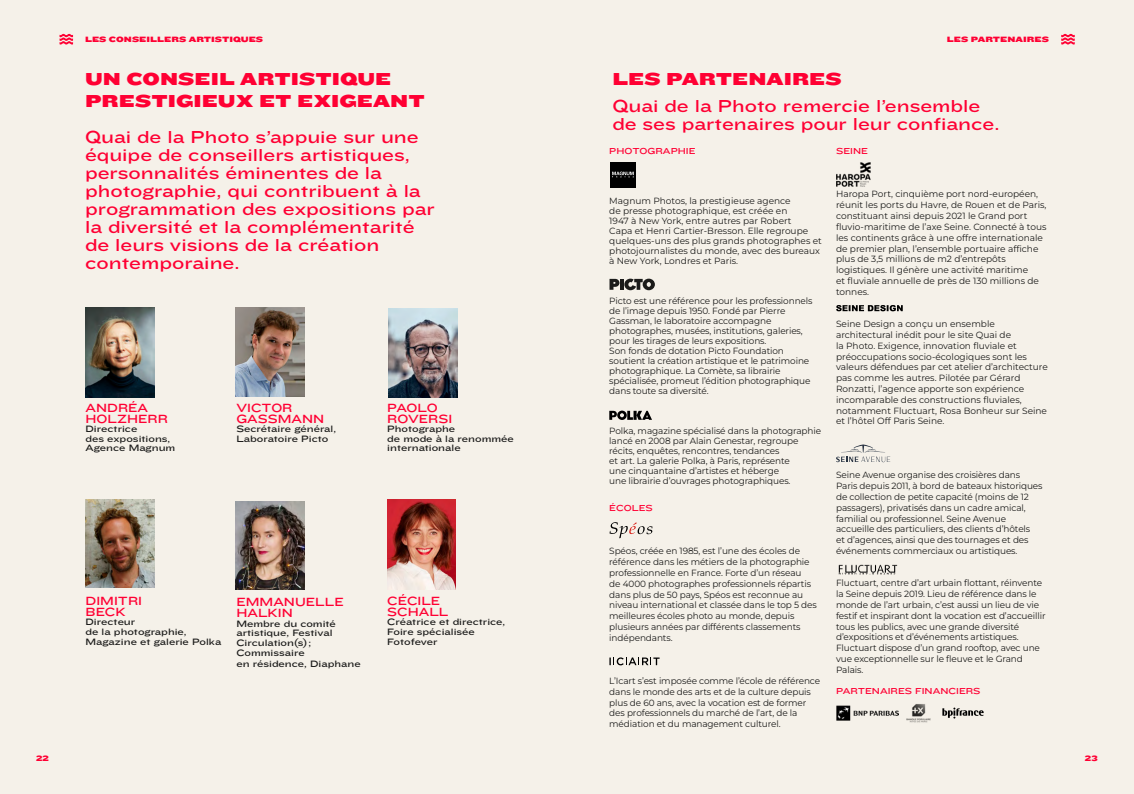
<style>
.page{position:relative;width:1134px;height:794px;background:#fff}
.page>*{position:absolute;margin:0;border:0;box-sizing:border-box;transform-origin:0 0}
.t1{font:18px/18px "Knockout HTF34 Junior Sumo";color:#f03}
.t2{font:18px/21.6px "Knockout HTF74 Full Sumo";color:#f03}
.t3{font:12.3px/11px "Knockout HTF34 Junior Sumo";color:#f03}
.t4{font:9.6px/9.6px "Knockout HTF34 Junior Sumo";color:#1b1b1a}
.t5{font:9px/10.8px "Montserrat";letter-spacing:-.01em;color:#1b1b1a}
.t6{font:9px "Knockout HTF34 Junior Sumo";color:#f03}
.t7{font:8px "Knockout HTF74 Full Sumo";color:#f03}
</style>
<div class="page">
<div style="left:0;top:0;width:567px;height:794px;background:#f5f1e9"></div>
<div style="left:567px;top:0;width:567px;height:794px;background:#f5f1e9"></div>
<img style="left:85px;top:308px;width:69px;height:89px">
<img style="left:387px;top:499px;width:69px;height:91px">
<img style="left:86px;top:499px;width:69px;height:89px">
<img style="left:236px;top:501px;width:69px;height:88px">
<img style="left:236px;top:308px;width:69px;height:88px">
<img style="left:388px;top:308px;width:69px;height:89px">
<svg style="left:609px;top:410px;width:43px;height:10px"></svg>
<div style="left:610px;top:162px;width:25px;height:26px;background:#000"></div>
<svg style="left:612px;top:172px;width:22px;height:6px"></svg>
<svg style="left:609px;top:657px;width:51px;height:8px"></svg>
<img style="left:836px;top:705px;width:62px;height:16px">
<img style="left:906px;top:704px;width:25px;height:19px">
<svg style="left:942px;top:707px;width:42px;height:11px"></svg>
<img style="left:838px;top:564px;width:60px;height:11px">
<img style="left:836px;top:162px;width:35px;height:24px">
<svg style="left:836px;top:444px;width:54px;height:18px"></svg>
<svg style="left:836px;top:305px;width:67px;height:6px"></svg>
<svg style="left:609px;top:522px;width:43px;height:16px"></svg>
<svg style="left:609px;top:279px;width:46px;height:11px"></svg>
<svg style="left:60px;top:34px;width:13px;height:11px"></svg>
<svg style="left:1061px;top:34px;width:14px;height:11px"></svg>
<p class="t7" style="left:85px;top:35px;width:180px">LES CONSEILLERS ARTISTIQUES</p>
<p class="t7" style="left:947px;top:35px;width:104px">LES PARTENAIRES</p>
<h1 class="t2" style="left:85px;top:68px;width:341px">UN CONSEIL ARTISTIQUE<br>PRESTIGIEUX ET EXIGEANT</h1>
<p class="t1" style="left:85px;top:128px;width:351px">Quai de la Photo s’appuie sur une équipe de conseillers artistiques, personnalités éminentes de la photographie, qui contribuent à la programmation des expositions par la diversité et la complémentarité de leurs visions de la création contemporaine.</p>
<h2 class="t3" style="left:86px;top:402px;width:84px">ANDRÉA<br>HOLZHERR</h2>
<p class="t4" style="left:86px;top:424px;width:91px">Directrice<br>des expositions,<br>Agence Magnum</p>
<h2 class="t3" style="left:236px;top:402px;width:89px">VICTOR<br>GASSMANN</h2>
<p class="t4" style="left:236px;top:424px;width:101px">Secrétaire général,<br>Laboratoire Picto</p>
<h2 class="t3" style="left:387px;top:402px;width:67px">PAOLO<br>ROVERSI</h2>
<p class="t4" style="left:387px;top:424px;width:128px">Photographe<br>de mode à la renommée internationale</p>
<h2 class="t3" style="left:86px;top:595px;width:58px">DIMITRI<br>BECK</h2>
<p class="t4" style="left:86px;top:617px;width:137px">Directeur<br>de la photographie,<br>Magazine et galerie Polka</p>
<h2 class="t3" style="left:236px;top:596px;width:109px">EMMANUELLE<br>HALKIN</h2>
<p class="t4" style="left:236px;top:619px;width:101px">Membre du comité artistique, Festival<br>Circulation(s);<br>Commissaire</p>
<p class="t4" style="left:236px;top:658px;width:126px">en résidence, Diaphane</p>
<h2 class="t3" style="left:387px;top:595px;width:63px">CÉCILE<br>SCHALL</h2>
<p class="t4" style="left:387px;top:617px;width:120px">Créatrice et directrice,<br>Foire spécialisée<br>Fotofever</p>
<h1 class="t2" style="left:612px;top:68px;width:231px">LES PARTENAIRES</h1>
<h1 class="t1" style="left:612px;top:97px;width:389px">Quai de la Photo remercie l’ensemble de ses partenaires pour leur confiance.</h1>
<p class="t6" style="left:609px;top:146px;width:88px">PHOTOGRAPHIE</p>
<p class="t5" style="left:609px;top:196px;width:214px;line-height:10px">Magnum Photos, la prestigieuse agence<br>de presse photographique, est créée en<br>1947 à New York, entre autres par Robert<br>Capa et Henri Cartier-Bresson. Elle regroupe quelques-uns des plus grands photographes et photojournalistes du monde, avec des bureaux à New York, Londres et Paris.</p>
<p class="t5" style="left:609px;top:296px;width:205px;line-height:10px">Picto est une référence pour les professionnels de l’image depuis 1950. Fondé par Pierre Gassman, le laboratoire accompagne photographes, musées, institutions, galeries, pour les tirages de leurs expositions.<br>Son fonds de dotation Picto Foundation soutient la création artistique et le patrimoine photographique. La Comète, sa librairie spécialisée, promeut l’édition photographique dans toute sa diversité.</p>
<p class="t5" style="left:609px;top:426px;width:213px;line-height:10px">Polka, magazine spécialisé dans la photographie lancé en 2008 par Alain Genestar, regroupe récits, enquêtes, rencontres, tendances<br>et art. La galerie Polka, à Paris, représente<br>une cinquantaine d’artistes et héberge<br>une librairie d’ouvrages photographiques.</p>
<p class="t6" style="left:609px;top:503px;width:45px">ÉCOLES</p>
<p class="t5" style="left:609px;top:545px;width:209px">Spéos, créée en 1985, est l’une des écoles de référence dans les métiers de la photographie professionnelle en France. Forte d’un réseau<br>de 4000 photographes professionnels répartis dans plus de 50 pays, Spéos est reconnue au niveau international et classée dans le top 5 des meilleures écoles photo au monde, depuis plusieurs années par différents classements indépendants.</p>
<p class="t5" style="left:609px;top:675px;width:212px">L’Icart s’est imposée comme l’école de référence dans le monde des arts et de la culture depuis plus de 60 ans, avec la vocation est de former des professionnels du marché de l’art, de la médiation et du management culturel.</p>
<p class="t6" style="left:836px;top:146px;width:33px">SEINE</p>
<p class="t5" style="left:836px;top:189px;width:212px">Haropa Port, cinquième port nord-européen, réunit les ports du Havre, de Rouen et de Paris, constituant ainsi depuis 2021 le Grand port fluvio-maritime de l’axe Seine. Connecté à tous les continents grâce à une offre internationale de premier plan, l’ensemble portuaire affiche plus de 3,5 millions de m2 d’entrepôts logistiques. Il génère une activité maritime<br>et fluviale annuelle de près de 130 millions de tonnes.</p>
<p class="t5" style="left:836px;top:318px;width:213px">Seine Design a conçu un ensemble architectural inédit pour le site Quai de<br>la Photo. Exigence, innovation fluviale et préoccupations socio-écologiques sont les valeurs défendues par cet atelier d’architecture pas comme les autres. Pilotée par Gérard Ronzatti, l’agence apporte son expérience incomparable des constructions fluviales, notamment Fluctuart, Rosa Bonheur sur Seine et l’hôtel Off Paris Seine.</p>
<p class="t5" style="left:836px;top:469px;width:208px">Seine Avenue organise des croisières dans Paris depuis 2011, à bord de bateaux historiques de collection de petite capacité (moins de 12 passagers), privatisés dans un cadre amical, familial ou professionnel. Seine Avenue accueille des particuliers, des clients d’hôtels<br>et d’agences, ainsi que des tournages et des événements commerciaux ou artistiques.</p>
<p class="t5" style="left:836px;top:577px;width:211px">Fluctuart, centre d’art urbain flottant, réinvente la Seine depuis 2019. Lieu de référence dans le monde de l’art urbain, c’est aussi un lieu de vie festif et inspirant dont la vocation est d’accueillir tous les publics, avec une grande diversité d’expositions et d’événements artistiques.<br>Fluctuart dispose d’un grand rooftop, avec une vue exceptionnelle sur le fleuve et le Grand Palais.</p>
<p class="t6" style="left:836px;top:685px;width:146px">PARTENAIRES FINANCIERS</p>
<p class="t7" style="left:36px;top:754px;width:14px">22</p>
<p class="t7" style="left:1085px;top:754px;width:14px">23</p>
</div>
